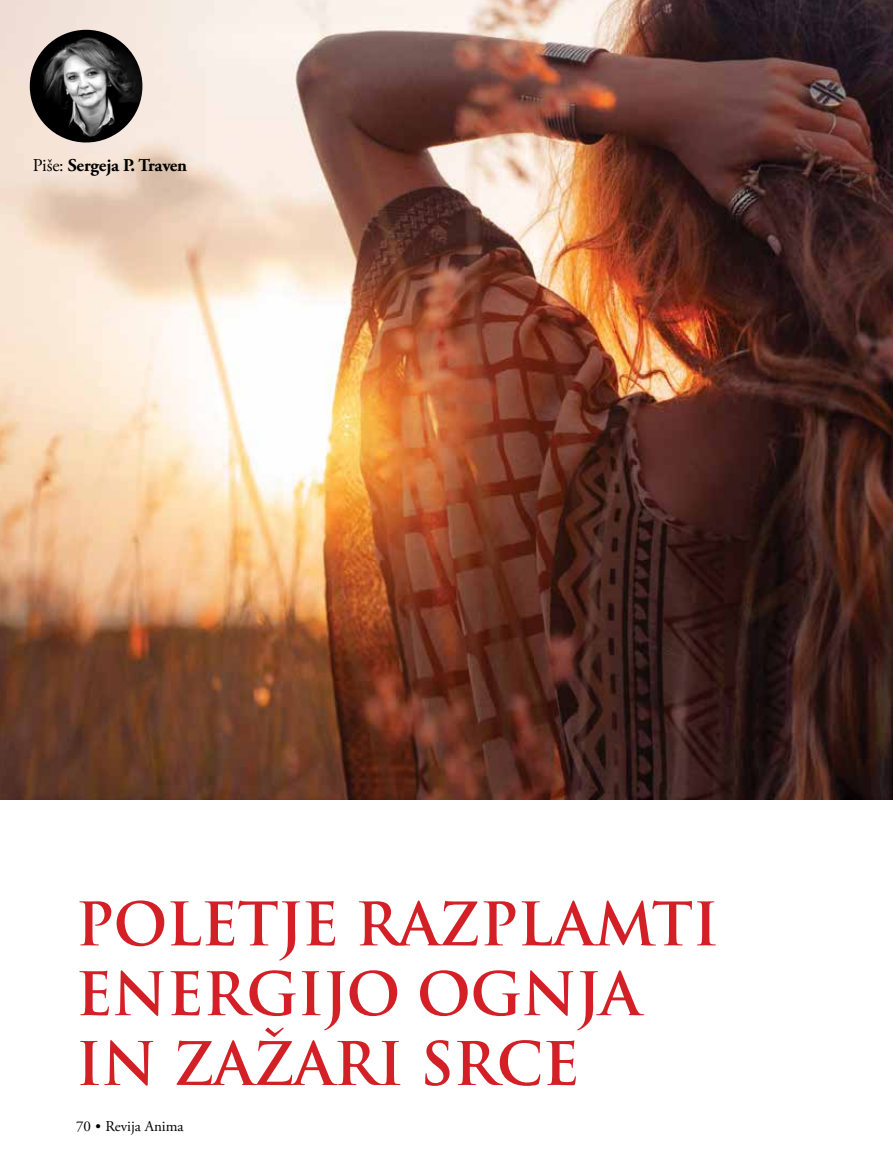
<style>
.page{position:relative;width:893px;height:1170px;background:#fff}
.page>*{position:absolute;margin:0;border:0;box-sizing:border-box;transform-origin:0 0}
.t1{font:700 58.35px/69.8px "Trajan Pro";letter-spacing:-.01em;color:#d32027}
.t2{font:700 18px "Adobe Garamond Pro";letter-spacing:-.01em;color:#000}
.t3{font:15px "Adobe Garamond Pro";color:#000}
.s1{font-weight:400}
</style>
<div class="page">
<img style="left:0;top:0;width:893px;height:799px">
<img style="left:30px;top:30px;width:112px;height:112px;border-radius:56px">
<p class="t2" style="left:33px;top:155px;width:156px"><span class="s1">Piše:</span> Sergeja P. Traven</p>
<p class="t1" style="left:76px;top:889px;width:645px">POLETJE RAZPLAMTI<br>ENERGIJO OGNJA<br>IN ZAŽARI SRCE</p>
<p class="t3" style="left:76px;top:1116px;width:109px">70 • Revija Anima</p>
</div>
